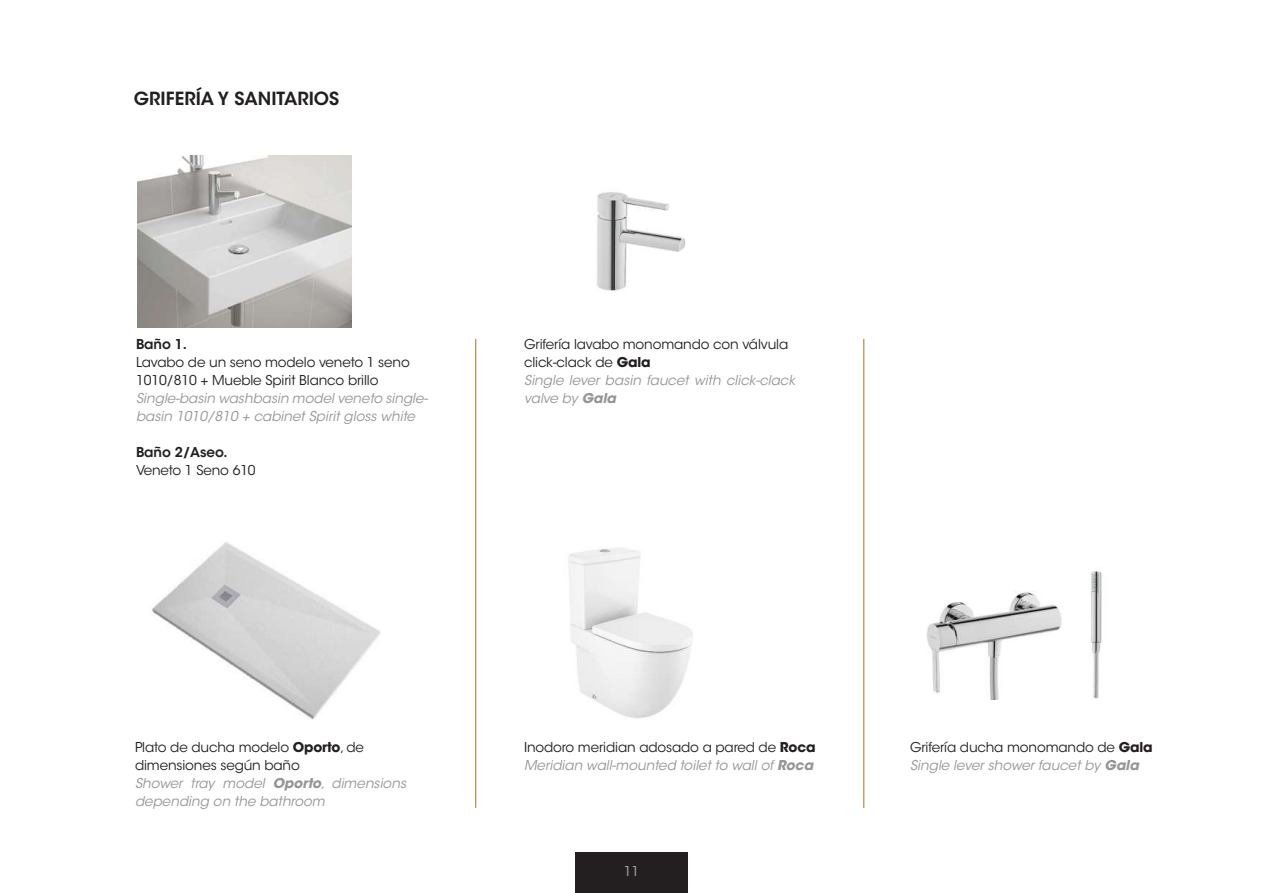
<style>
.page{position:relative;width:1263px;height:893px;background:#fff}
.page>*{position:absolute;margin:0;border:0;box-sizing:border-box;transform-origin:0 0}
.t1{font:600 18px "ITC Avant Garde Std";color:#231f20}
.t2{font:italic 13.5px/18px "ITC Avant Garde Std";color:#939598}
.t3{font:13.5px/18px "ITC Avant Garde Std";letter-spacing:-.01em;color:#231f20}
.t4{font:600 13.5px "ITC Avant Garde Std";letter-spacing:-.01em;color:#231f20}
.t5{font:13.5px "ITC Avant Garde Std";color:#a8a9ad}
.s1{font-weight:700}
.s2{font-style:italic;color:#939598}
.s3{font-weight:700;font-style:italic;color:#939598}
.s4{font-style:normal;color:#231f20}
.s5{font-weight:700;font-style:normal;color:#231f20}
</style>
<div class="page">
<div style="left:575px;top:853px;width:113px;height:40px;background:#231f20"></div>
<hr style="left:863px;top:339px;width:1px;height:469px;background:#aa8334">
<hr style="left:475px;top:339px;width:1px;height:469px;background:#aa8334">
<img style="left:137px;top:156px;width:214px;height:171px">
<img style="left:152px;top:542px;width:228px;height:178px">
<img style="left:596px;top:192px;width:89px;height:100px">
<img style="left:568px;top:548px;width:125px;height:170px">
<img style="left:926px;top:571px;width:176px;height:128px">
<h1 class="t1" style="left:134px;top:87px;width:207px">GRIFERÍA Y SANITARIOS</h1>
<p class="t4" style="left:136px;top:335px;width:52px">Baño 1.</p>
<p class="t3" style="left:136px;top:353px;width:275px">Lavabo de un seno modelo veneto 1 seno<br>1010/810 + Mueble Spirit Blanco brillo</p>
<p class="t2" style="left:136px;top:389px;width:294px">Single-basin washbasin model veneto single&shy;basin 1010/810 + cabinet Spirit gloss white</p>
<p class="t4" style="left:136px;top:443px;width:93px">Baño 2/Aseo.</p>
<p class="t3" style="left:136px;top:461px;width:121px">Veneto 1 Seno 610</p>
<p class="t3" style="left:524px;top:335px;width:273px">Grifería lavabo monomando con válvula click-clack de <span class="s1">Gala<br></span><span class="s2">Single lever basin faucet with click-clack valve by</span> <span class="s3">Gala</span></p>
<p class="t2" style="left:135px;top:739px;width:273px"><span class="s4">Plato de ducha modelo</span> <span class="s5">Oporto</span><span class="s4">, de dimensiones según baño<br></span>Shower tray model <span class="s1">Oporto</span>, dimensions depending on the bathroom</p>
<p class="t2" style="left:910px;top:739px;width:244px"><span class="s4">Grifería ducha monomando de</span> <span class="s5">Gala<br></span>Single lever shower faucet by <span class="s1">Gala</span></p>
<p class="t2" style="left:524px;top:739px;width:293px"><span class="s4">Inodoro meridian adosado a pared de</span> <span class="s5">Roca<br></span>Meridian wall-mounted toilet to wall of <span class="s1">Roca</span></p>
<p class="t5" style="left:624px;top:863px;width:17px">11</p>
</div>
